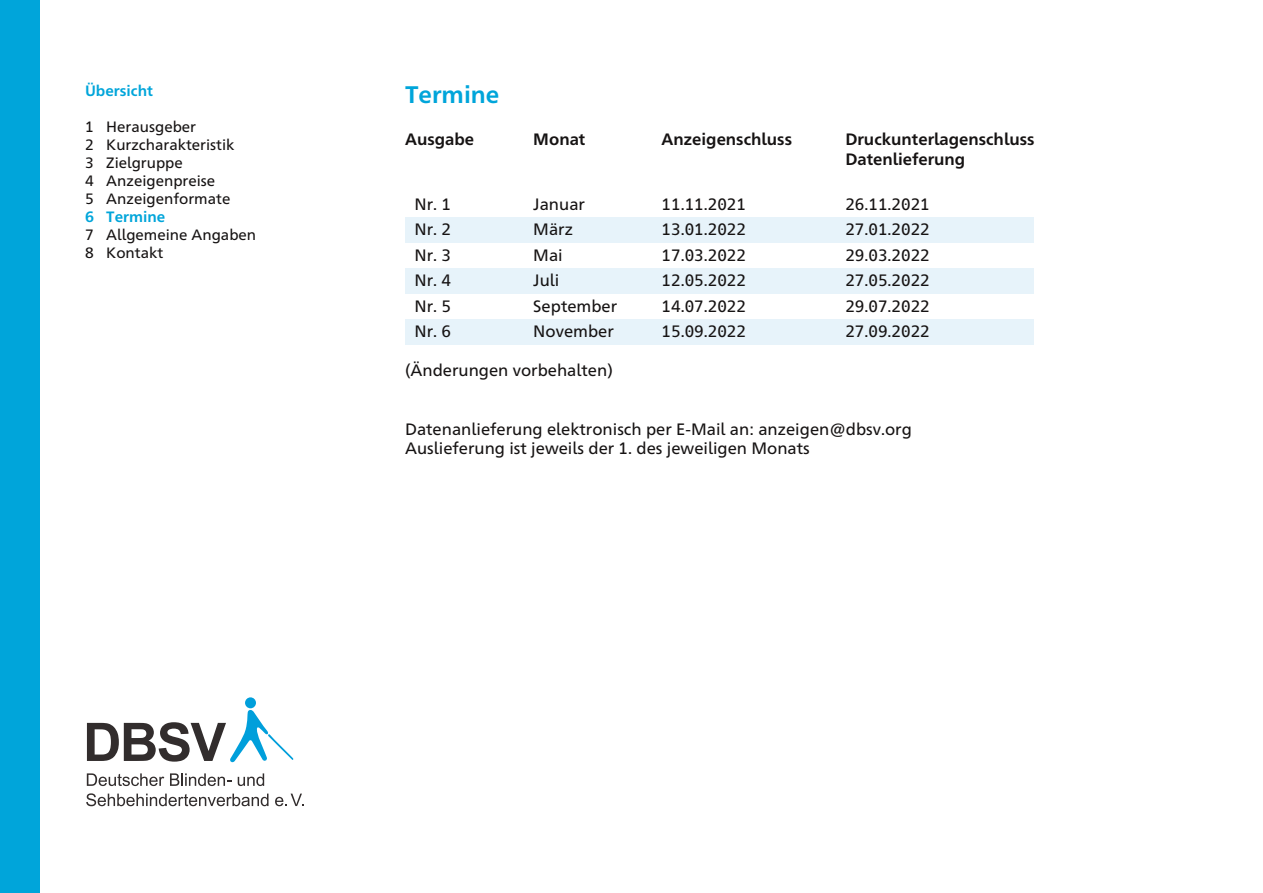
<style>
.page{position:relative;width:1263px;height:893px;background:#fff}
.page>*{position:absolute;margin:0;border:0;box-sizing:border-box;transform-origin:0 0}
.t1{font:700 24px "Frutiger Neue 1450 Pro";color:#00a5da}
.t2{font:16.5px/19.5px "Frutiger Neue 1450 Pro";color:#161313}
.t3{font:700 16.5px/19.5px "Frutiger Neue 1450 Pro";color:#161313}
.t4{font:15px/18px "Frutiger Neue 1450 Pro";color:#161313}
.t5{font:700 15px "Frutiger Neue 1450 Pro";color:#00a5da}
</style>
<div class="page">
<div style="left:405px;top:217px;width:628px;height:25px;background:#e7f3fa"></div>
<div style="left:405px;top:268px;width:628px;height:25px;background:#e7f3fa"></div>
<div style="left:405px;top:319px;width:628px;height:25px;background:#e7f3fa"></div>
<div style="left:245px;top:697px;width:11px;height:11px;background:#009fdb;border-radius:50%"></div>
<svg style="left:86px;top:793px;width:182px;height:13px"></svg>
<svg style="left:275px;top:794px;width:29px;height:12px"></svg>
<svg style="left:87px;top:773px;width:77px;height:13px"></svg>
<svg style="left:170px;top:773px;width:61px;height:13px"></svg>
<svg style="left:238px;top:773px;width:26px;height:13px"></svg>
<svg style="left:87px;top:710px;width:207px;height:53px"></svg>
<div style="left:0;top:0;width:40px;height:893px;background:#00a5da"></div>
<p class="t5" style="left:85px;top:86px;width:69px">Übersicht</p>
<p class="t4" style="left:85px;top:120px;width:151px">1 Herausgeber<br>2 Kurzcharakteristik<br>3 Zielgruppe<br>4 Anzeigenpreise<br>5 Anzeigenformate</p>
<p class="t5" style="left:85px;top:212px;width:82px">6 Termine</p>
<p class="t4" style="left:85px;top:228px;width:173px">7 Allgemeine Angaben<br>8 Kontakt</p>
<h1 class="t1" style="left:405px;top:87px;width:96px">Termine</h1>
<p class="t3" style="left:405px;top:131px;width:71px">Ausgabe</p>
<p class="t3" style="left:533px;top:131px;width:53px">Monat</p>
<p class="t3" style="left:661px;top:131px;width:132px">Anzeigenschluss</p>
<p class="t3" style="left:845px;top:131px;width:191px">Druckunterlagenschluss<br>Datenlieferung</p>
<p class="t2" style="left:414px;top:196px;width:38px">Nr. 1</p>
<p class="t2" style="left:533px;top:196px;width:53px">Januar</p>
<p class="t2" style="left:662px;top:196px;width:86px">11.11.2021</p>
<p class="t2" style="left:845px;top:196px;width:86px">26.11.2021</p>
<p class="t2" style="left:414px;top:221px;width:38px">Nr. 2</p>
<p class="t2" style="left:533px;top:221px;width:41px">März</p>
<p class="t2" style="left:661px;top:221px;width:86px">13.01.2022</p>
<p class="t2" style="left:845px;top:221px;width:86px">27.01.2022</p>
<p class="t2" style="left:414px;top:247px;width:38px">Nr. 3</p>
<p class="t2" style="left:533px;top:247px;width:31px">Mai</p>
<p class="t2" style="left:661px;top:247px;width:86px">17.03.2022</p>
<p class="t2" style="left:845px;top:247px;width:86px">29.03.2022</p>
<p class="t2" style="left:414px;top:272px;width:38px">Nr. 4</p>
<p class="t2" style="left:533px;top:272px;width:28px">Juli</p>
<p class="t2" style="left:661px;top:272px;width:86px">12.05.2022</p>
<p class="t2" style="left:845px;top:272px;width:86px">27.05.2022</p>
<p class="t2" style="left:414px;top:298px;width:38px">Nr. 5</p>
<p class="t2" style="left:533px;top:298px;width:85px">September</p>
<p class="t2" style="left:661px;top:298px;width:86px">14.07.2022</p>
<p class="t2" style="left:845px;top:298px;width:86px">29.07.2022</p>
<p class="t2" style="left:414px;top:323px;width:38px">Nr. 6</p>
<p class="t2" style="left:533px;top:323px;width:82px">November</p>
<p class="t2" style="left:661px;top:323px;width:86px">15.09.2022</p>
<p class="t2" style="left:845px;top:323px;width:86px">27.09.2022</p>
<p class="t2" style="left:405px;top:362px;width:209px">(Änderungen vorbehalten)</p>
<p class="t2" style="left:405px;top:421px;width:508px">Datenanlieferung elektronisch per E-Mail an: anzeigen@dbsv.org<br>Auslieferung ist jeweils der 1. des jeweiligen Monats</p>
</div>
